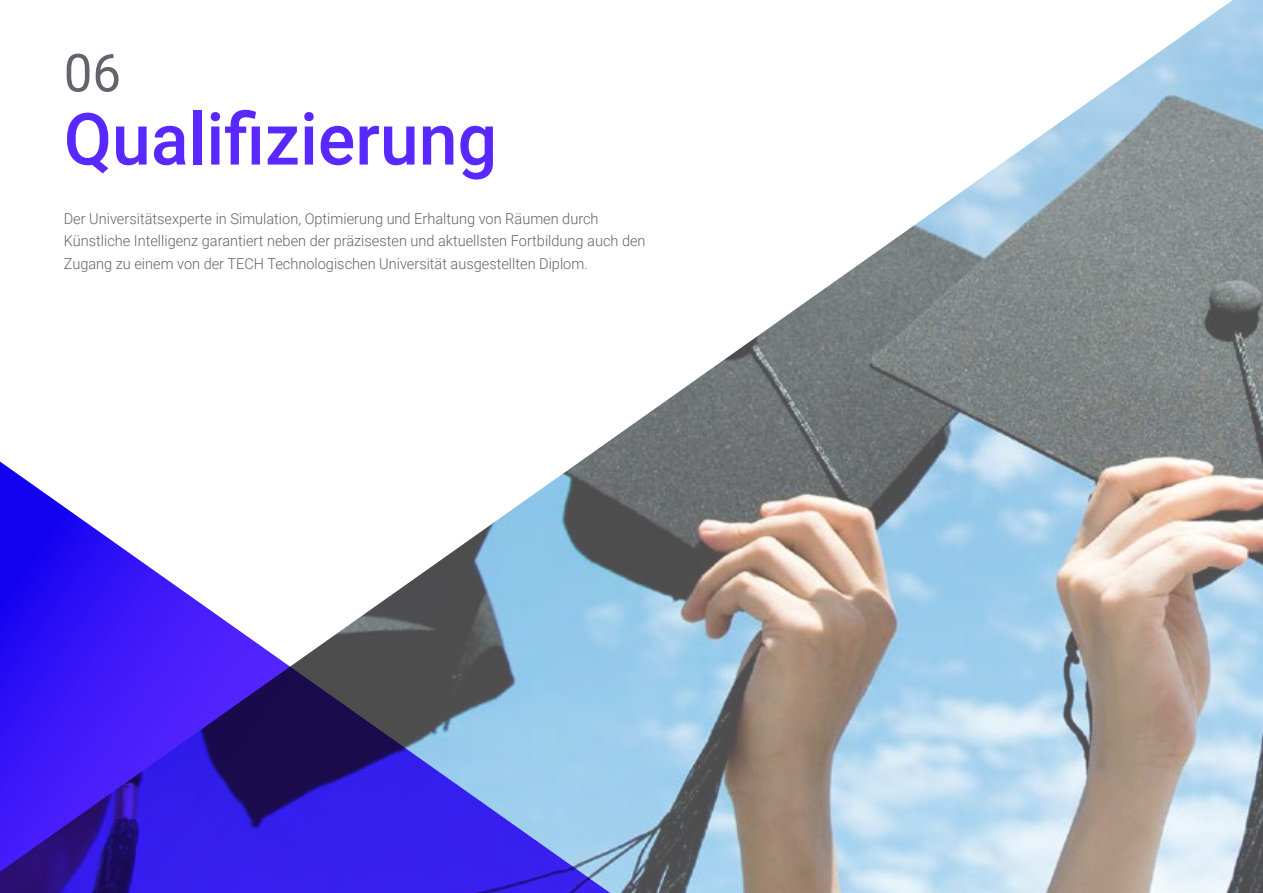
<style>
.page{position:relative;width:1263px;height:893px;background:#fff}
.page>*{position:absolute;margin:0;border:0;box-sizing:border-box;transform-origin:0 0}
.t1{font:500 72px "Roboto";color:#5927ff}
.t2{font:52.5px "Roboto";color:#61646a}
.t3{font:300 15px/22.5px "Roboto";color:#61646a}
</style>
<div class="page">
<img style="left:602px;top:0;width:661px;height:893px">
<svg style="left:0;top:446px;width:640px;height:447px"></svg>
<h2 class="t2" style="left:64px;top:36px;width:59px">06</h2>
<h1 class="t1" style="left:64px;top:89px;width:435px">Qualifizierung</h1>
<p class="t3" style="left:64px;top:207px;width:583px">Der Universitätsexperte in Simulation, Optimierung und Erhaltung von Räumen durch<br>Künstliche Intelligenz garantiert neben der präzisesten und aktuellsten Fortbildung auch den<br>Zugang zu einem von der TECH Technologischen Universität ausgestellten Diplom.</p>
</div>
